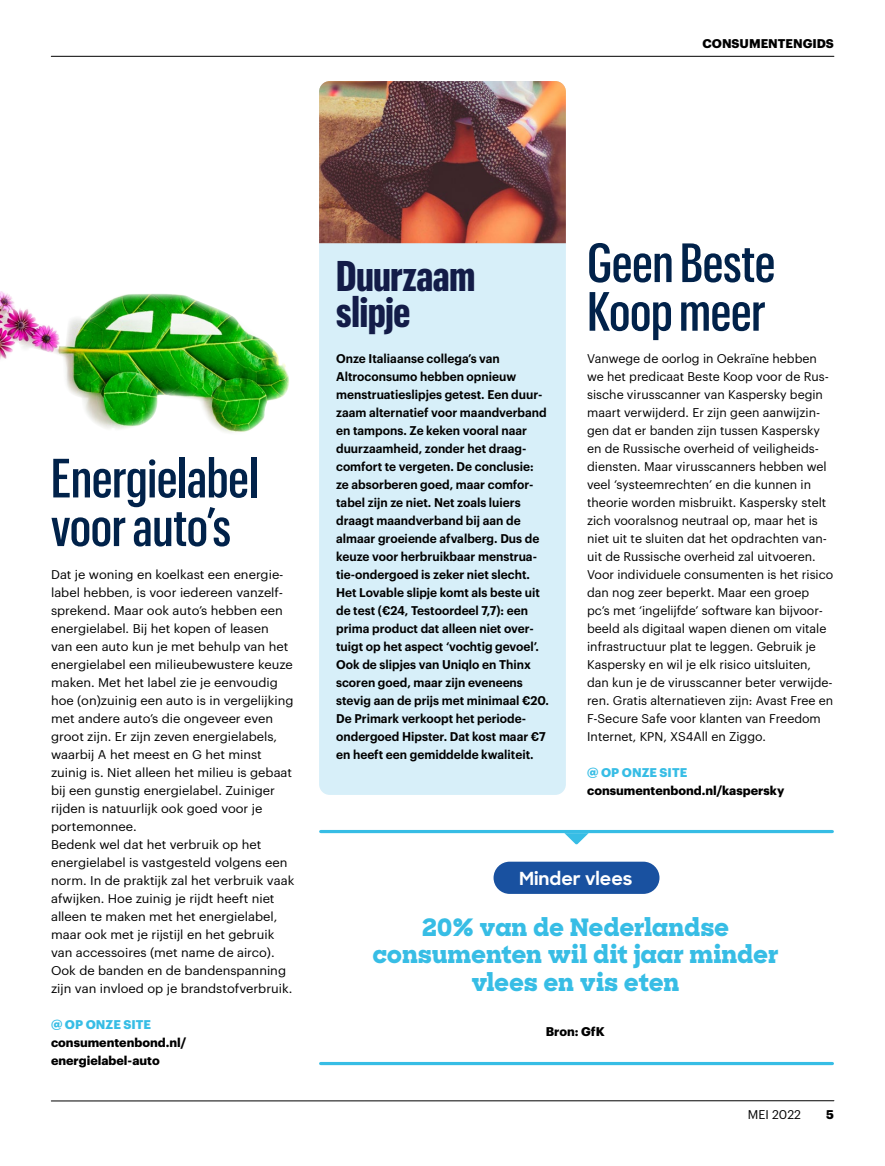
<style>
.page{position:relative;width:885px;height:1166px;background:#fff}
.page>*{position:absolute;margin:0;border:0;box-sizing:border-box;transform-origin:0 0}
.t1{font:500 54px/48.6px "Graphik X Cond";letter-spacing:-.005em;color:#01224a}
.t2{font:700 42px/36px "Graphik X Cond";letter-spacing:-.005em;color:#131c48}
.t3{font:800 24px/27.6px "Sharp Slab";letter-spacing:-.01em;color:#37bde5;text-align:center}
.t4{font:700 18px "Sharp Sans";color:#fff}
.t5{font:12.3px/18px "Graphik";color:#000}
.t6{font:12.3px/18px "Graphik";color:#000;scale:1.04 1}
.t7{font:600 12.3px/18px "Graphik";color:#000;scale:.96 1}
.t8{font:700 12.3px/18px "Graphik";color:#000}
.t9{font:700 12.3px "Graphik";letter-spacing:.005em;color:#37bde5}
</style>
<div class="page">
<hr style="left:51px;top:1100px;width:782px;height:1px;background:#000">
<hr style="left:51px;top:56px;width:782px;height:1px;background:#000">
<img style="left:0;top:291px;width:289px;height:142px">
<div style="left:319px;top:230px;width:247px;height:564px;background:#d7eff9;border-radius:11px"></div>
<div style="left:493px;top:861px;width:166px;height:32px;background:#1951a0;border-radius:16px"></div>
<hr style="left:320px;top:1061px;width:512px;height:3px;background:#37bde5">
<hr style="left:320px;top:829px;width:512px;height:3px;background:#37bde5">
<svg style="left:564px;top:832px;width:24px;height:12px"></svg>
<img style="left:319px;top:81px;width:247px;height:162px">
<p class="t8" style="left:702px;top:34px;width:133px">CONSUMENTENGIDS</p>
<h1 class="t1" style="left:51px;top:450px;width:209px">Energielabel voor auto’s</h1>
<p class="t6" style="left:51px;top:564px;width:235px">Dat je woning en koelkast een energie&shy;label hebben, is voor iedereen vanzelf&shy;sprekend. Maar ook auto’s hebben een energielabel. Bij het kopen of leasen<br>van een auto kun je met behulp van het energielabel een milieubewustere keuze maken. Met het label zie je eenvoudig hoe (on)zuinig een auto is in vergelijking met andere auto’s die ongeveer even groot zijn. Er zijn zeven energielabels, waarbij A het meest en G het minst zuinig is. Niet alleen het milieu is gebaat bij een gunstig energielabel. Zuiniger rijden is natuurlijk ook goed voor je portemonnee.<br>Bedenk wel dat het verbruik op het energielabel is vastgesteld volgens een norm. In de praktijk zal het verbruik vaak afwijken. Hoe zuinig je rijdt heeft niet alleen te maken met het energielabel, maar ook met je rijstijl en het gebruik van accessoires (met name de airco).<br>Ook de banden en de bandenspanning zijn van invloed op je brandstofverbruik.</p>
<p class="t9" style="left:51px;top:1014px;width:102px">@ OP ONZE SITE</p>
<p class="t8" style="left:51px;top:1032px;width:137px">consumentenbond.nl/ energielabel-auto</p>
<h2 class="t2" style="left:336px;top:254px;width:140px">Duurzaam slipje</h2>
<p class="t7" style="left:336px;top:348px;width:223px">Onze Italiaanse collega’s van Altroconsumo hebben opnieuw menstruatieslipjes getest. Een duur&shy;zaam alternatief voor maandverband en tampons. Ze keken vooral naar duurzaamheid, zonder het draag&shy;comfort te vergeten. De conclusie: ze absorberen goed, maar comfor&shy;tabel zijn ze niet. Net zoals luiers draagt maandverband bij aan de almaar groeiende afvalberg. Dus de keuze voor herbruikbaar menstrua&shy;tie-ondergoed is zeker niet slecht.<br>Het Lovable slipje komt als beste uit de test (€24, Testoordeel 7,7): een prima product dat alleen niet over&shy;tuigt op het aspect ‘vochtig gevoel’.<br>Ook de slipjes van Uniqlo en Thinx scoren goed, maar zijn eveneens stevig aan de prijs met minimaal €20.<br>De Primark verkoopt het periode-- ondergoed Hipster. Dat kost maar €7 en heeft een gemiddelde kwaliteit.</p>
<h1 class="t1" style="left:587px;top:234px;width:190px">Geen Beste<br>Koop meer</h1>
<p class="t5" style="left:587px;top:348px;width:248px">Vanwege de oorlog in Oekraïne hebben we het predicaat Beste Koop voor de Rus&shy;sische virusscanner van Kaspersky begin maart verwijderd. Er zijn geen aanwijzin&shy;gen dat er banden zijn tussen Kaspersky en de Russische overheid of veiligheids&shy;diensten. Maar virusscanners hebben wel veel ‘systeemrechten’ en die kunnen in theorie worden misbruikt. Kaspersky stelt zich vooralsnog neutraal op, maar het is niet uit te sluiten dat het opdrachten van&shy;uit de Russische overheid zal uitvoeren.<br>Voor individuele consumenten is het risico dan nog zeer beperkt. Maar een groep pc’s met ‘ingelijfde’ software kan bijvoor&shy;beeld als digitaal wapen dienen om vitale infrastructuur plat te leggen. Gebruik je Kaspersky en wil je elk risico uitsluiten, dan kun je de virusscanner beter verwijde&shy;ren. Gratis alternatieven zijn: Avast Free en F-Secure Safe voor klanten van Freedom Internet, KPN, XS4All en Ziggo.</p>
<p class="t9" style="left:587px;top:762px;width:102px">@ OP ONZE SITE</p>
<p class="t8" style="left:587px;top:780px;width:199px">consumentenbond.nl/kaspersky</p>
<h3 class="t4" style="left:519px;top:864px;width:115px">Minder vlees</h3>
<h3 class="t3" style="left:372px;top:912px;width:407px">20% van de Nederlandse consumenten wil dit jaar minder vlees en vis eten</h3>
<p class="t8" style="left:545px;top:1020px;width:60px">Bron: GfK</p>
<p class="t5" style="left:747px;top:1104px;width:55px">MEI 2022</p>
<p class="t8" style="left:826px;top:1104px;width:9px">5</p>
</div>
